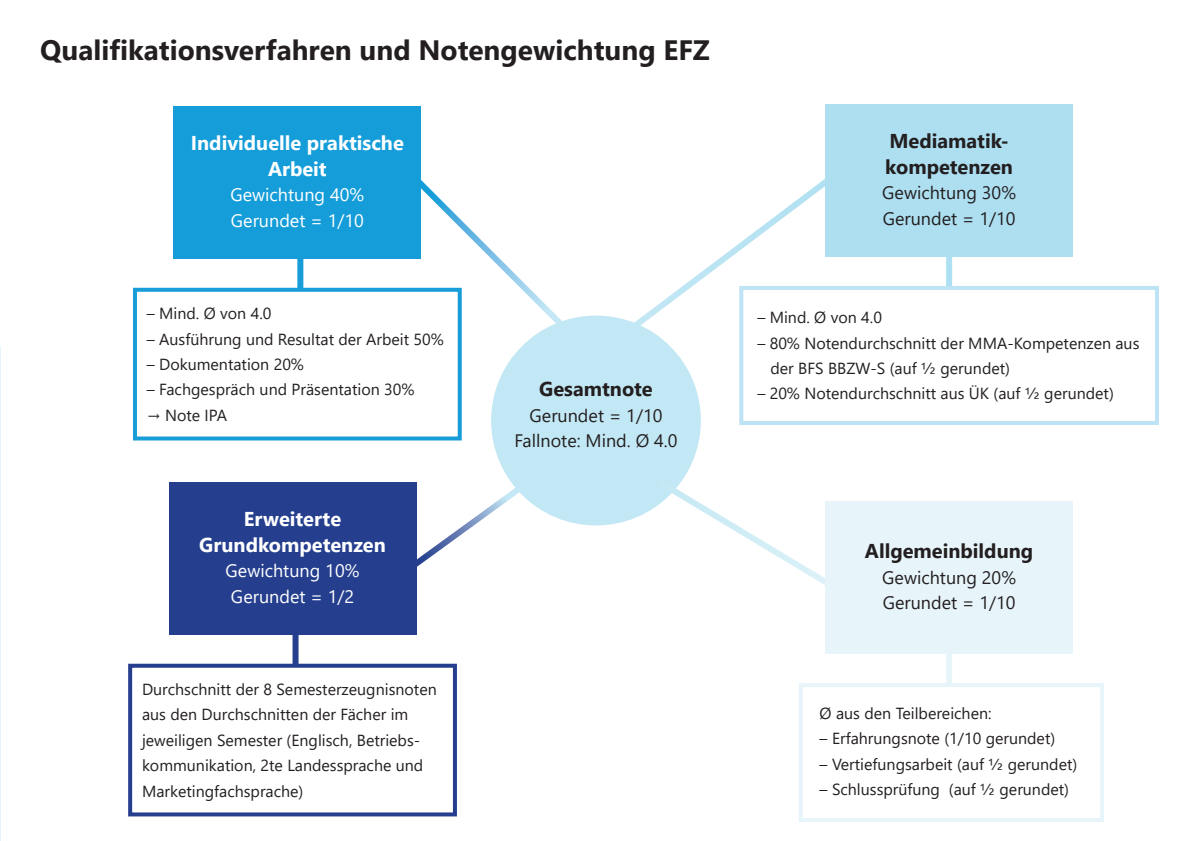
<style>
.page{position:relative;width:1192px;height:841px;background:#fff}
.page>*{position:absolute;margin:0;border:0;box-sizing:border-box;transform-origin:0 0}
.Titel{font:700 28px "Segoe UI";color:#231f20}
.Fliesstext{font:700 20px/25.4px "Segoe UI";color:#fff;text-align:center}
.Fliesstext-2{font:700 20px "Segoe UI";color:#231f20}
.Fliesstext-3{font:18px "Segoe UI";color:#231f20}
.Fliesstext-4{font:18px "Segoe UI";color:#fff}
.Fliesstext-5{font:16px/25.4px "Segoe UI";color:#231f20}
</style>
<div class="page">
<svg style="left:0;top:347px;width:1px;height:493px"></svg>
<div style="left:491px;top:315px;width:210px;height:210px;background:#c3e8f5;border-radius:50%"></div>
<div style="left:297px;top:214px;width:6px;height:105px;background:#189dd9"></div>
<div style="left:292px;top:589px;width:6px;height:106px;background:#253f8e"></div>
<svg style="left:410px;top:180px;width:158px;height:151px"></svg>
<svg style="left:416px;top:479px;width:113px;height:96px"></svg>
<div style="left:174px;top:106px;width:247px;height:152px;background:#149dd9"></div>
<div style="left:169px;top:482px;width:247px;height:152px;background:#253f8e"></div>
<svg style="left:133px;top:286px;width:331px;height:155px"></svg>
<svg style="left:128px;top:661px;width:329px;height:156px"></svg>
<div style="left:946px;top:228px;width:6px;height:74px;background:#ade0f2"></div>
<div style="left:946px;top:625px;width:6px;height:73px;background:#e7f5fb"></div>
<svg style="left:624px;top:179px;width:239px;height:158px"></svg>
<svg style="left:648px;top:471px;width:177px;height:114px"></svg>
<div style="left:825px;top:105px;width:247px;height:151px;background:#addff1"></div>
<div style="left:825px;top:501px;width:247px;height:152px;background:#e7f5fb"></div>
<svg style="left:737px;top:284px;width:422px;height:141px"></svg>
<svg style="left:799px;top:683px;width:305px;height:139px"></svg>
<p class="Titel" style="left:40px;top:24px;width:671px">Qualifikationsverfahren und Notengewichtung EFZ</p>
<p class="Fliesstext" style="left:191px;top:129px;width:214px">Individuelle praktische<br>Arbeit</p>
<p class="Fliesstext-4" style="left:230px;top:178px;width:135px">Gewichtung 40%</p>
<p class="Fliesstext-4" style="left:231px;top:203px;width:134px">Gerundet = 1/10</p>
<p class="Fliesstext-5" style="left:147px;top:299px;width:126px">– Mind. Ø von 4.0</p>
<p class="Fliesstext-5" style="left:147px;top:324px;width:299px">– Ausführung und Resultat der Arbeit 50%</p>
<p class="Fliesstext-5" style="left:147px;top:350px;width:159px">– Dokumentation 20%</p>
<p class="Fliesstext-5" style="left:147px;top:375px;width:269px">– Fachgespräch und Präsentation 30%</p>
<p class="Fliesstext-5" style="left:147px;top:401px;width:82px">→ Note IPA</p>
<p class="Fliesstext" style="left:199px;top:504px;width:188px">Erweiterte<br>Grundkompetenzen</p>
<p class="Fliesstext-4" style="left:226px;top:553px;width:135px">Gewichtung 10%</p>
<p class="Fliesstext-4" style="left:231px;top:579px;width:125px">Gerundet = 1/2</p>
<p class="Fliesstext-5" style="left:142px;top:675px;width:296px">Durchschnitt der 8 Semesterzeugnisnoten aus den Durchschnitten der Fächer im jeweiligen Semester (Englisch, Betriebs&shy;kommunikation, 2te Landessprache und Marketingfachsprache)</p>
<p class="Fliesstext-2" style="left:539px;top:370px;width:115px">Gesamtnote</p>
<p class="Fliesstext-3" style="left:529px;top:398px;width:134px">Gerundet = 1/10</p>
<p class="Fliesstext-3" style="left:514px;top:423px;width:165px">Fallnote: Mind. Ø 4.0</p>
<p class="Fliesstext-2" style="left:889px;top:122px;width:121px">Mediamatik-</p>
<p class="Fliesstext-2" style="left:885px;top:148px;width:129px">kompetenzen</p>
<p class="Fliesstext-3" style="left:882px;top:176px;width:135px">Gewichtung 30%</p>
<p class="Fliesstext-3" style="left:883px;top:201px;width:134px">Gerundet = 1/10</p>
<p class="Fliesstext-5" style="left:757px;top:303px;width:126px">– Mind. Ø von 4.0</p>
<p class="Fliesstext-5" style="left:770px;top:328px;width:370px;text-indent:-13px">– 80% Notendurchschnitt der MMA-Kompetenzen aus der BFS BBZW-S (auf ½ gerundet)</p>
<p class="Fliesstext-5" style="left:757px;top:379px;width:358px">– 20% Notendurchschnitt aus ÜK (auf ½ gerundet)</p>
<p class="Fliesstext-2" style="left:865px;top:532px;width:170px">Allgemeinbildung</p>
<p class="Fliesstext-3" style="left:882px;top:560px;width:135px">Gewichtung 20%</p>
<p class="Fliesstext-3" style="left:883px;top:585px;width:134px">Gerundet = 1/10</p>
<p class="Fliesstext-5" style="left:819px;top:698px;width:173px">Ø aus den Teilbereichen:</p>
<p class="Fliesstext-5" style="left:819px;top:724px;width:237px">– Erfahrungsnote (1/10 gerundet)</p>
<p class="Fliesstext-5" style="left:819px;top:749px;width:259px">– Vertiefungsarbeit (auf ½ gerundet)</p>
<p class="Fliesstext-5" style="left:819px;top:775px;width:251px">– Schlussprüfung (auf ½ gerundet)</p>
</div>
